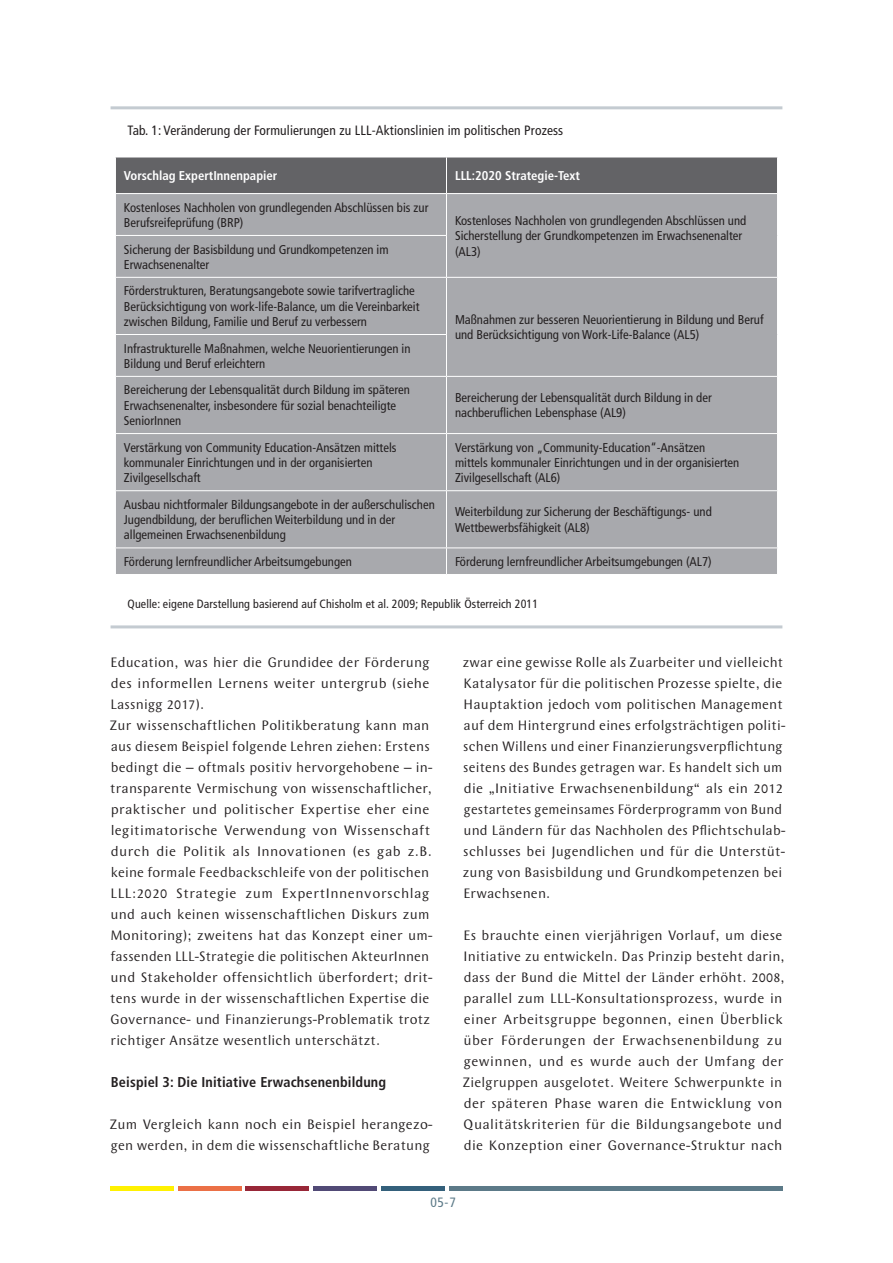
<style>
.page{position:relative;width:893px;height:1263px;background:#fff}
.page>*{position:absolute;margin:0;border:0;box-sizing:border-box;transform-origin:0 0}
.t1{font:14.25px/21px "Wunderlich";letter-spacing:.015em;color:#231f20}
.t2{font:700 condensed 14.25px "Frutiger LT Std";letter-spacing:.01em;color:#231f20}
.t3{font:condensed 13.5px "Frutiger LT Std";letter-spacing:.01em;color:#231f20}
.t4{font:condensed 13.5px "Frutiger LT Std";color:#5c7a88}
.t5{font:condensed 12.75px/15.3px "Frutiger LT Std";color:#231f20}
.t6{font:700 condensed 12.75px "Frutiger LT Std";color:#fff}
.t7{font:condensed 12px "Frutiger LT Std";letter-spacing:.01em;color:#231f20}
</style>
<div class="page">
<div style="left:111px;top:1186px;width:63px;height:5px;background:#fff101"></div>
<div style="left:178px;top:1186px;width:64px;height:5px;background:#eb7046"></div>
<div style="left:246px;top:1186px;width:63px;height:5px;background:#982738"></div>
<div style="left:313px;top:1186px;width:64px;height:5px;background:#514a76"></div>
<div style="left:381px;top:1186px;width:63px;height:5px;background:#34607b"></div>
<div style="left:449px;top:1186px;width:333px;height:5px;background:#5c7a88"></div>
<hr style="left:111px;top:106px;width:671px;height:3px;background:#c4cbd1">
<hr style="left:111px;top:625px;width:671px;height:3px;background:#c4cbd1">
<div style="left:116px;top:158px;width:661px;height:35px;background:#636366"></div>
<div style="left:116px;top:194px;width:661px;height:380px;background:#a8a9ad"></div>
<hr style="left:446px;top:157px;width:1px;height:36px;background:#fff">
<hr style="left:446px;top:194px;width:1px;height:41px;background:#fff">
<hr style="left:115px;top:235px;width:332px;height:1px;background:#fff">
<hr style="left:446px;top:236px;width:1px;height:41px;background:#fff">
<hr style="left:115px;top:277px;width:331px;height:1px;background:#fff">
<hr style="left:446px;top:277px;width:332px;height:1px;background:#fff">
<hr style="left:446px;top:278px;width:1px;height:56px;background:#fff">
<hr style="left:115px;top:334px;width:332px;height:1px;background:#fff">
<hr style="left:446px;top:335px;width:1px;height:41px;background:#fff">
<hr style="left:115px;top:376px;width:331px;height:1px;background:#fff">
<hr style="left:446px;top:376px;width:332px;height:1px;background:#fff">
<hr style="left:446px;top:377px;width:1px;height:56px;background:#fff">
<hr style="left:115px;top:433px;width:331px;height:1px;background:#fff">
<hr style="left:446px;top:433px;width:332px;height:1px;background:#fff">
<hr style="left:446px;top:434px;width:1px;height:56px;background:#fff">
<hr style="left:115px;top:490px;width:331px;height:1px;background:#fff">
<hr style="left:446px;top:490px;width:332px;height:1px;background:#fff">
<hr style="left:446px;top:491px;width:1px;height:56px;background:#fff">
<hr style="left:115px;top:547px;width:331px;height:1px;background:#fff">
<hr style="left:446px;top:547px;width:332px;height:1px;background:#fff">
<svg style="left:446px;top:548px;width:1px;height:26px"></svg>
<p class="t3" style="left:128px;top:122px;width:437px">Tab. 1: Veränderung der Formulierungen zu LLL-Aktionslinien im politischen Prozess</p>
<p class="t6" style="left:124px;top:168px;width:155px">Vorschlag ExpertInnenpapier</p>
<p class="t6" style="left:455px;top:168px;width:126px">LLL:2020 Strategie-Text</p>
<p class="t5" style="left:124px;top:200px;width:306px">Kostenloses Nachholen von grundlegenden Abschlüssen bis zur<br>Berufsreifeprüfung (BRP)</p>
<p class="t5" style="left:455px;top:213px;width:293px">Kostenloses Nachholen von grundlegenden Abschlüssen und<br>Sicherstellung der Grundkompetenzen im Erwachsenenalter</p>
<p class="t5" style="left:124px;top:242px;width:266px">Sicherung der Basisbildung und Grundkompetenzen im</p>
<p class="t5" style="left:455px;top:244px;width:27px">(AL3)</p>
<p class="t5" style="left:124px;top:251px;width:293px;line-height:26.5px">Erwachsenenalter<br>Förderstrukturen, Beratungsangebote sowie tarifvertragliche</p>
<p class="t5" style="left:124px;top:299px;width:297px">Berücksichtigung von work-life-Balance, um die Vereinbarkeit zwischen Bildung, Familie und Beruf zu verbessern</p>
<p class="t5" style="left:455px;top:312px;width:310px">Maßnahmen zur besseren Neuorientierung in Bildung und Beruf und Berücksichtigung von Work-Life-Balance (AL5)</p>
<p class="t5" style="left:124px;top:341px;width:288px">Infrastrukturelle Maßnahmen, welche Neuorientierungen in<br>Bildung und Beruf erleichtern</p>
<p class="t5" style="left:124px;top:382px;width:288px">Bereicherung der Lebensqualität durch Bildung im späteren<br>Erwachsenenalter, insbesondere für sozial benachteiligte<br>SeniorInnen</p>
<p class="t5" style="left:455px;top:390px;width:258px">Bereicherung der Lebensqualität durch Bildung in der nachberuflichen Lebensphase (AL9)</p>
<p class="t5" style="left:124px;top:440px;width:274px">Verstärkung von Community Education-Ansätzen mittels kommunaler Einrichtungen und in der organisierten<br>Zivilgesellschaft</p>
<p class="t5" style="left:455px;top:440px;width:286px">Verstärkung von „Community-Education“-Ansätzen mittels kommunaler Einrichtungen und in der organisierten<br>Zivilgesellschaft (AL6)</p>
<p class="t5" style="left:124px;top:497px;width:312px">Ausbau nichtformaler Bildungsangebote in der außerschulischen<br>Jugendbildung, der beruflichen Weiterbildung und in der allgemeinen Erwachsenenbildung</p>
<p class="t5" style="left:455px;top:504px;width:258px">Weiterbildung zur Sicherung der Beschäftigungs- und<br>Wettbewerbsfähigkeit (AL8)</p>
<p class="t5" style="left:124px;top:554px;width:230px">Förderung lernfreundlicher Arbeitsumgebungen</p>
<p class="t5" style="left:455px;top:554px;width:258px">Förderung lernfreundlicher Arbeitsumgebungen (AL7)</p>
<p class="t7" style="left:128px;top:597px;width:412px">Quelle: eigene Darstellung basierend auf Chisholm et al. 2009; Republik Österreich 2011</p>
<p class="t1" style="left:110px;top:652px;width:324px">Education, was hier die Grundidee der Förderung des informellen Lernens weiter untergrub (siehe Lassnigg 2017).<br>Zur wissenschaftlichen Politikberatung kann man aus diesem Beispiel folgende Lehren ziehen: Erstens bedingt die – oftmals positiv hervorgehobene – in&shy;transparente Vermischung von wissenschaftlicher, praktischer und politischer Expertise eher eine legitimatorische Verwendung von Wissenschaft durch die Politik als Innovationen (es gab z.B. keine formale Feedbackschleife von der politischen LLL:2020 Strategie zum ExpertInnenvorschlag und auch keinen wissenschaftlichen Diskurs zum Monitoring); zweitens hat das Konzept einer um&shy;fassenden LLL-Strategie die politischen AkteurInnen und Stakeholder offensichtlich überfordert; drit&shy;tens wurde in der wissenschaftlichen Expertise die Governance- und Finanzierungs-Problematik trotz richtiger Ansätze wesentlich unterschätzt.</p>
<p class="t2" style="left:111px;top:1074px;width:277px">Beispiel 3: Die Initiative Erwachsenenbildung</p>
<p class="t1" style="left:110px;top:1114px;width:324px">Zum Vergleich kann noch ein Beispiel herangezo&shy;gen werden, in dem die wissenschaftliche Beratung</p>
<p class="t1" style="left:463px;top:652px;width:324px">zwar eine gewisse Rolle als Zuarbeiter und vielleicht Katalysator für die politischen Prozesse spielte, die Hauptaktion jedoch vom politischen Management auf dem Hintergrund eines erfolgsträchtigen politi&shy;schen Willens und einer Finanzierungsverpflichtung seitens des Bundes getragen war. Es handelt sich um die „Initiative Erwachsenenbildung“ als ein 2012 gestartetes gemeinsames Förderprogramm von Bund und Ländern für das Nachholen des Pflichtschulab&shy;schlusses bei Jugendlichen und für die Unterstüt&shy;zung von Basisbildung und Grundkompetenzen bei Erwachsenen.</p>
<p class="t1" style="left:463px;top:925px;width:324px">Es brauchte einen vierjährigen Vorlauf, um diese Initiative zu entwickeln. Das Prinzip besteht darin, dass der Bund die Mittel der Länder erhöht. 2008, parallel zum LLL-Konsultationsprozess, wurde in einer Arbeitsgruppe begonnen, einen Überblick über Förderungen der Erwachsenenbildung zu gewinnen, und es wurde auch der Umfang der Zielgruppen ausgelotet. Weitere Schwerpunkte in der späteren Phase waren die Entwicklung von Qualitätskriterien für die Bildungsangebote und die Konzeption einer Governance-Struktur nach</p>
<p class="t4" style="left:430px;top:1195px;width:27px">05-7</p>
</div>
